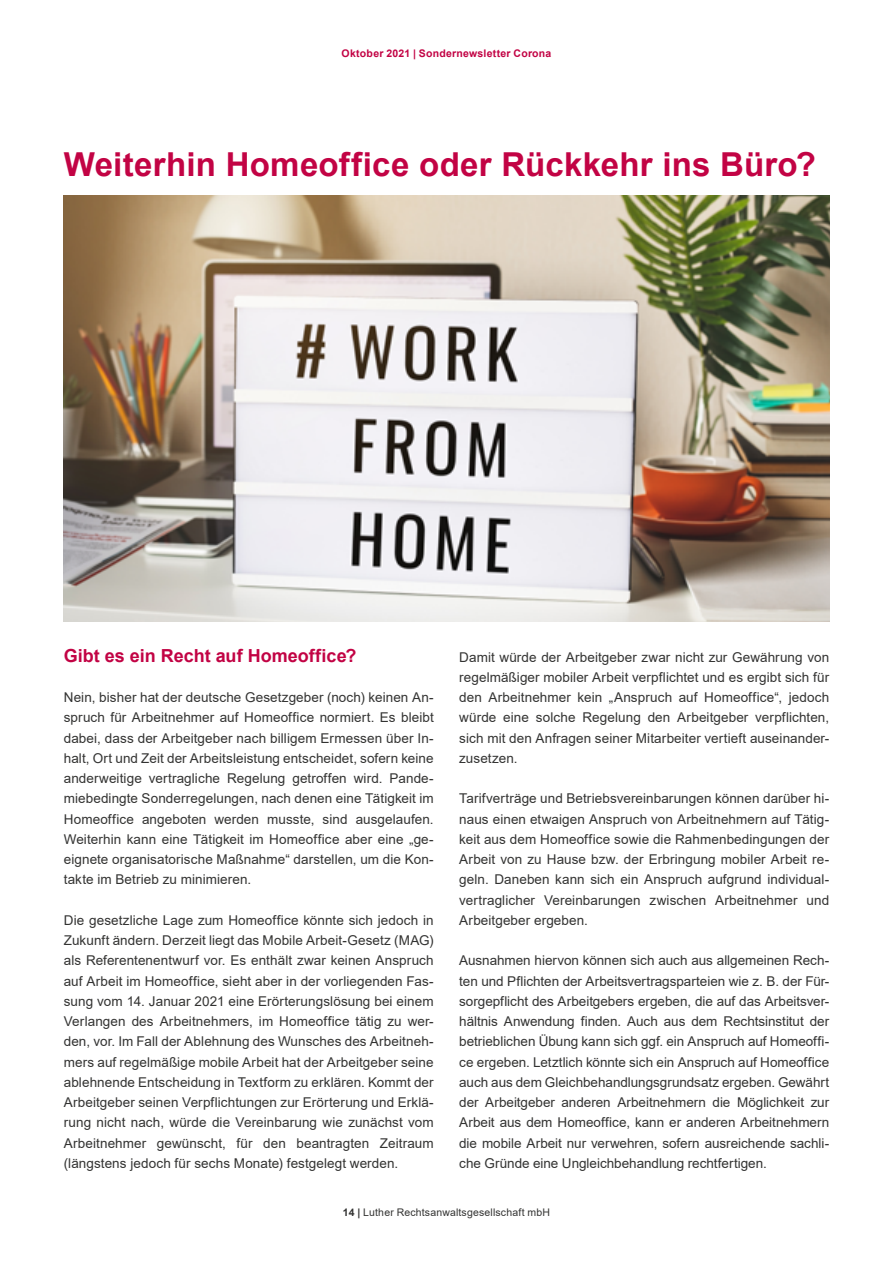
<style>
.page{position:relative;width:893px;height:1263px;background:#fff}
.page>*{position:absolute;margin:0;border:0;box-sizing:border-box;transform-origin:0 0}
.t1{font:700 33px "Arial";letter-spacing:.005em;color:#c20344}
.t2{font:700 18px "Arial";color:#c20344}
.Copy{font:13.5px/20.2px "Arial";letter-spacing:.005em;color:#333332;text-align:justify}
.t3{font:10.5px "Arial";letter-spacing:.015em;color:#333332}
.t4{font:700 10.5px "Arial";letter-spacing:.02em;color:#c20344}
.s1{font-weight:700}
</style>
<div class="page">
<img style="left:64px;top:196px;width:765px;height:425px">
<p class="t4" style="left:342px;top:46px;width:211px">Oktober 2021 | Sondernewsletter Corona</p>
<h1 class="t1" style="left:64px;top:141px;width:754px">Weiterhin Homeoffice oder Rückkehr ins Büro?</h1>
<h2 class="t2" style="left:64px;top:642px;width:294px">Gibt es ein Recht auf Homeoffice?</h2>
<p class="Copy" style="left:64px;top:687px;width:371px">Nein, bisher hat der deutsche Gesetzgeber (noch) keinen An&shy;spruch für Arbeitnehmer auf Homeoffice normiert. Es bleibt dabei, dass der Arbeitgeber nach billigem Ermessen über In&shy;halt, Ort und Zeit der Arbeitsleistung entscheidet, sofern keine anderweitige vertragliche Regelung getroffen wird. Pande&shy;miebedingte Sonderregelungen, nach denen eine Tätigkeit im Homeoffice angeboten werden musste, sind ausgelaufen.<br>Weiterhin kann eine Tätigkeit im Homeoffice aber eine „ge&shy;eignete organisatorische Maßnahme“ darstellen, um die Kon&shy;takte im Betrieb zu minimieren.</p>
<p class="Copy" style="left:64px;top:910px;width:371px">Die gesetzliche Lage zum Homeoffice könnte sich jedoch in Zukunft ändern. Derzeit liegt das Mobile Arbeit-Gesetz (MAG) als Referentenentwurf vor. Es enthält zwar keinen Anspruch auf Arbeit im Homeoffice, sieht aber in der vorliegenden Fas&shy;sung vom 14. Januar 2021 eine Erörterungslösung bei einem Verlangen des Arbeitnehmers, im Homeoffice tätig zu wer&shy;den, vor. Im Fall der Ablehnung des Wunsches des Arbeitneh&shy;mers auf regelmäßige mobile Arbeit hat der Arbeitgeber seine ablehnende Entscheidung in Textform zu erklären. Kommt der Arbeitgeber seinen Verpflichtungen zur Erörterung und Erklä&shy;rung nicht nach, würde die Vereinbarung wie zunächst vom Arbeitnehmer gewünscht, für den beantragten Zeitraum (längstens jedoch für sechs Monate) festgelegt werden.</p>
<p class="Copy" style="left:459px;top:647px;width:371px">Damit würde der Arbeitgeber zwar nicht zur Gewährung von regelmäßiger mobiler Arbeit verpflichtet und es ergibt sich für den Arbeitnehmer kein „Anspruch auf Homeoffice“, jedoch würde eine solche Regelung den Arbeitgeber verpflichten, sich mit den Anfragen seiner Mitarbeiter vertieft auseinander&shy;zusetzen.</p>
<p class="Copy" style="left:459px;top:788px;width:371px">Tarifverträge und Betriebsvereinbarungen können darüber hi&shy;naus einen etwaigen Anspruch von Arbeitnehmern auf Tätig&shy;keit aus dem Homeoffice sowie die Rahmenbedingungen der Arbeit von zu Hause bzw. der Erbringung mobiler Arbeit re&shy;geln. Daneben kann sich ein Anspruch aufgrund individual&shy;vertraglicher Vereinbarungen zwischen Arbeitnehmer und Arbeitgeber ergeben.</p>
<p class="Copy" style="left:459px;top:950px;width:371px">Ausnahmen hiervon können sich auch aus allgemeinen Rech&shy;ten und Pflichten der Arbeitsvertragsparteien wie z. B. der Für&shy;sorgepflicht des Arbeitgebers ergeben, die auf das Arbeitsver&shy;hältnis Anwendung finden. Auch aus dem Rechtsinstitut der betrieblichen Übung kann sich ggf. ein Anspruch auf Homeoffi&shy;ce ergeben. Letztlich könnte sich ein Anspruch auf Homeoffice auch aus dem Gleichbehandlungsgrundsatz ergeben. Gewährt der Arbeitgeber anderen Arbeitnehmern die Möglichkeit zur Arbeit aus dem Homeoffice, kann er anderen Arbeitnehmern die mobile Arbeit nur verwehren, sofern ausreichende sachli&shy;che Gründe eine Ungleichbehandlung rechtfertigen.</p>
<p class="t3" style="left:343px;top:1205px;width:209px"><span class="s1">14 |</span> Luther Rechtsanwaltsgesellschaft mbH</p>
</div>
